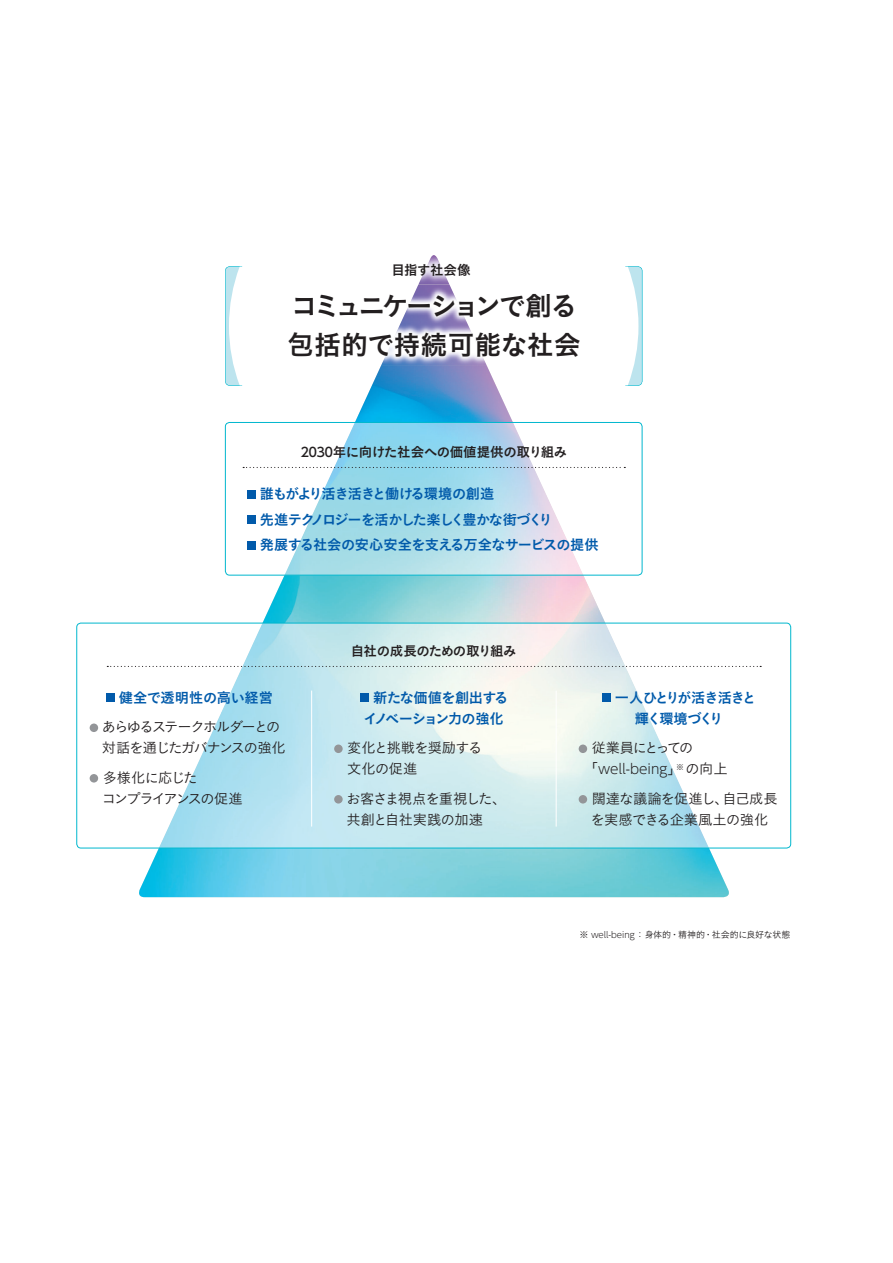
<style>
.page{position:relative;width:893px;height:1263px;background:#fff}
.page>*{position:absolute;margin:0;border:0;box-sizing:border-box;transform-origin:0 0}
.t1{font:27px/39px "Koburina Go Std N W6";letter-spacing:-.04em;color:#231f20}
.t2{font:14.25px/25.5px "Koburina Go Std N W6";letter-spacing:-.06em;color:#015aaa}
.t3{font:14.25px/21px "Koburina Go Std N W3";letter-spacing:-.04em;color:#231f20}
.t4{font:14.25px/21px "Koburina Go Std N W3";letter-spacing:-.105em;color:#231f20}
.t5{font:14.25px/21px "Koburina Go Std N W3";letter-spacing:-.065em;color:#231f20}
.t6{font:14.25px/21px "Koburina Go Std N W3";letter-spacing:-.1em;color:#231f20}
.t7{font:14.25px/21px "Koburina Go Std N W6";letter-spacing:-.1em;color:#015aaa}
.t8{font:14.25px "Koburina Go Std N W6";letter-spacing:-.025em;color:#015aaa}
.t9{font:14.25px "Koburina Go Std N W3";letter-spacing:-.17em;color:#231f20}
.t10{font:13.5px "Koburina Go Std N W6";letter-spacing:-.035em;color:#231f20}
.t11{font:300 13.5px "MO Clear Tone SG";color:#231f20}
.t12{font:9px "Koburina Go Std N W3";letter-spacing:-.015em;color:#231f20}
.s1{font-family:"MO Clear Tone SG";font-weight:500;font-size:12.9px}
.s2{font-family:"Koburina Go Std N W3";font-weight:400;font-size:14.25px}
.s3{font-family:"MO Clear Tone SG";font-weight:300;font-size:8.55px}
</style>
<div class="page">
<img style="left:139px;top:285px;width:590px;height:612px">
<img style="left:280px;top:285px;width:308px;height:80px">
<img style="left:381px;top:285px;width:105px;height:80px">
<svg style="left:225px;top:422px;width:417px;height:153px"></svg>
<img style="left:285px;top:424px;width:298px;height:149px">
<svg style="left:243px;top:467px;width:382px;height:1px"></svg>
<div style="left:247px;top:490px;width:8px;height:8px;background:#015aaa"></div>
<div style="left:247px;top:515px;width:8px;height:9px;background:#015aaa"></div>
<div style="left:247px;top:541px;width:8px;height:8px;background:#015aaa"></div>
<div style="left:225px;top:422px;width:417px;height:153px;border:1px solid #00b7ce;border-radius:4px"></div>
<svg style="left:77px;top:623px;width:714px;height:225px"></svg>
<img style="left:159px;top:713px;width:550px;height:133px">
<img style="left:221px;top:625px;width:426px;height:88px">
<svg style="left:107px;top:666px;width:654px;height:1px"></svg>
<div style="left:77px;top:623px;width:714px;height:225px;border:1px solid #00b7ce;border-radius:4px"></div>
<div style="left:106px;top:694px;width:8px;height:8px;background:#015aaa"></div>
<div style="left:90px;top:723px;width:8px;height:9px;background:#939598;border-radius:50%"></div>
<div style="left:90px;top:774px;width:8px;height:8px;background:#939598;border-radius:50%"></div>
<div style="left:360px;top:694px;width:9px;height:8px;background:#015aaa"></div>
<div style="left:334px;top:744px;width:9px;height:9px;background:#939598;border-radius:50%"></div>
<div style="left:334px;top:795px;width:9px;height:8px;background:#939598;border-radius:50%"></div>
<div style="left:602px;top:694px;width:8px;height:8px;background:#015aaa"></div>
<div style="left:579px;top:744px;width:8px;height:9px;background:#939598;border-radius:50%"></div>
<div style="left:579px;top:795px;width:8px;height:8px;background:#939598;border-radius:50%"></div>
<hr style="left:311px;top:691px;width:1px;height:135px;background:#fff">
<hr style="left:556px;top:691px;width:1px;height:135px;background:#fff">
<img style="left:418px;top:255px;width:31px;height:30px">
<svg style="left:225px;top:266px;width:17px;height:120px"></svg>
<svg style="left:625px;top:266px;width:17px;height:120px"></svg>
<p class="t10" style="left:391px;top:259px;width:81px">目指す社会像</p>
<h1 class="t1" style="left:287px;top:287px;width:295px">コミュニケーションで創る包括的で持続可能な社会</h1>
<p class="t10" style="left:301px;top:441px;width:268px"><span class="s1">2030</span>年に向けた社会への価値提供の取り組み</p>
<p class="t2" style="left:260px;top:482px;width:340px">誰もがより活き活きと働ける環境の創造<br>先進テクノロジーを活かした楽しく豊かな街づくり<br>発展する社会の安心安全を支える万全なサービスの提供</p>
<p class="t8" style="left:119px;top:687px;width:156px">健全で透明性の高い経営</p>
<p class="t4" style="left:102px;top:716px;width:185px">あらゆるステークホルダーとの対話を通じたガバナンスの強化</p>
<p class="t6" style="left:102px;top:767px;width:143px">多様化に応じた<br>コンプライアンスの促進</p>
<p class="t10" style="left:351px;top:640px;width:168px">自社の成長のための取り組み</p>
<p class="t2" style="left:363px;top:687px;width:147px;line-height:21px;text-indent:10px">新たな価値を創出するイノベーション力の強化</p>
<p class="t3" style="left:347px;top:737px;width:137px">変化と挑戦を奨励する文化の促進</p>
<p class="t5" style="left:346px;top:788px;width:161px">お客さま視点を重視した、共創と自社実践の加速</p>
<p class="t7" style="left:635px;top:687px;width:123px;text-indent:-20px">一人ひとりが活き活きと輝く環境づくり</p>
<p class="t9" style="left:592px;top:737px;width:103px">従業員にとっての</p>
<p class="t11" style="left:584px;top:760px;width:145px"><span class="s2">「</span>well-being<span class="s2">」</span><sup>※</sup> <span class="s2">の向上</span></p>
<p class="t3" style="left:591px;top:788px;width:188px">闊達な議論を促進し、自己成長を実感できる企業風土の強化</p>
<p class="t12" style="left:580px;top:928px;width:212px">※ <span class="s3">well-being</span> ：身体的・精神的・社会的に良好な状態</p>
</div>
